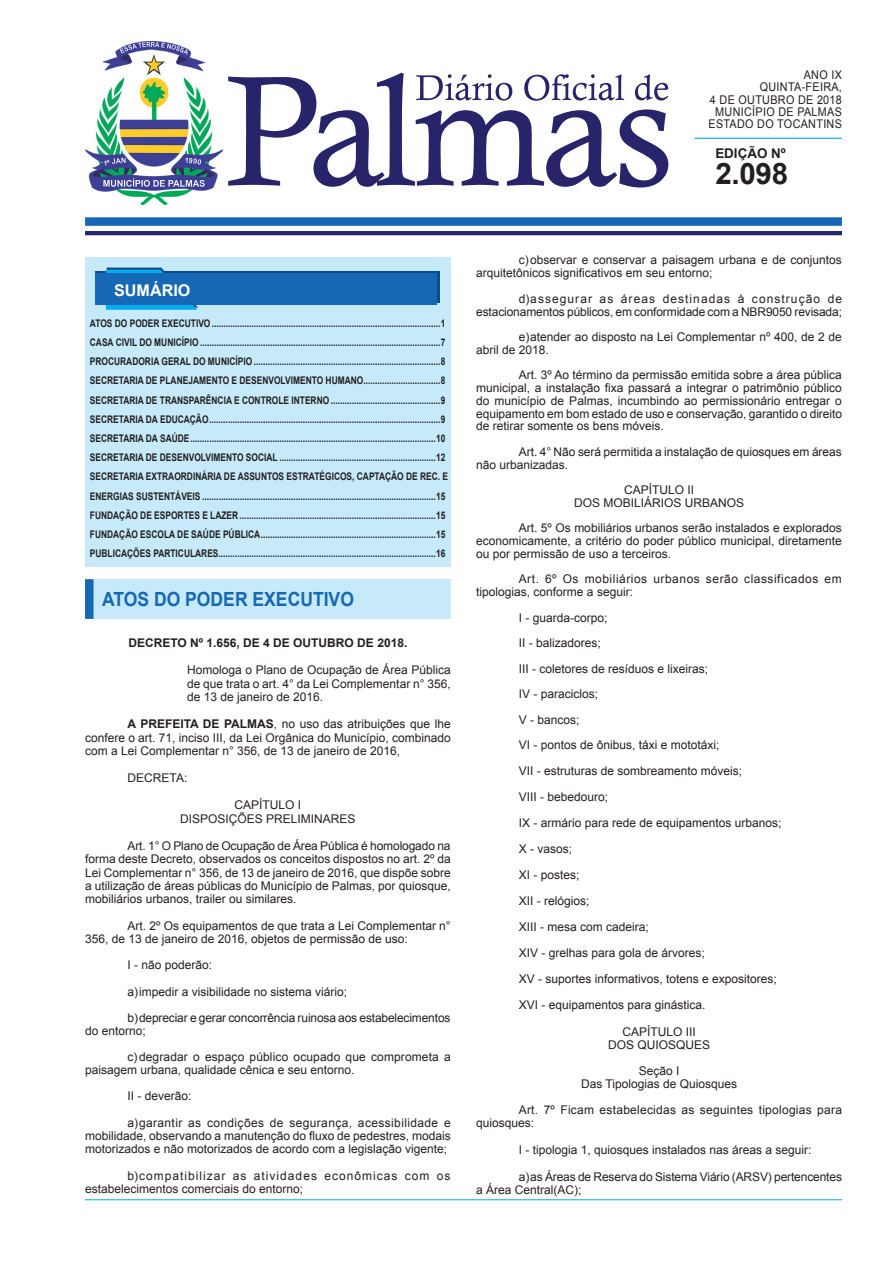
<style>
.page{position:relative;width:893px;height:1263px;background:#fff}
.page>*{position:absolute;margin:0;border:0;box-sizing:border-box;transform-origin:0 0}
.t1{font:700 29.55px "Arial";color:#231f20}
.t2{font:700 19.5px "Arial";color:#1768b4;scale:.9 1}
.t3{font:700 16.2px "Arial";color:#fff}
.t4{font:700 13.35px "Arial";color:#231f20}
.t5{font:12px/12.8px "Arial";color:#231f20}
.t6{font:12px/13.5px "Arial";letter-spacing:.085em;color:#231f20}
.t7{font:12px/12.8px "Arial";letter-spacing:.045em;color:#231f20}
.t8{font:12px/26.1px "Arial";letter-spacing:.02em;color:#231f20}
.t9{font:12px/12.3px "Arial";letter-spacing:.03em;color:#231f20;text-align:right;scale:.9 1}
.t10{font:12px/26.1px "Arial";letter-spacing:.03em;color:#231f20}
.t11{font:700 12px "Arial";color:#231f20}
.t12{font:700 10.5px/19.2px "Arial";color:#231f20;text-align:justify;scale:.8 1}
.s1{font-weight:700}
</style>
<div class="page">
<div style="left:86px;top:257px;width:365px;height:309px;background:#c6eafa"></div>
<div style="left:85px;top:217px;width:757px;height:9px;background:#1768b4"></div>
<hr style="left:85px;top:231px;width:757px;height:4px;background:#28246a">
<hr style="left:694px;top:138px;width:148px;height:1px;background:#00aeef">
<svg style="left:228px;top:73px;width:440px;height:115px"></svg>
<svg style="left:96px;top:272px;width:344px;height:31px"></svg>
<svg style="left:106px;top:268px;width:92px;height:42px"></svg>
<div style="left:96px;top:274px;width:341px;height:31px;background:#1768b4"></div>
<img style="left:85px;top:41px;width:138px;height:164px">
<hr style="left:85px;top:1199px;width:757px;height:1px;background:#00aeef">
<div style="left:89px;top:579px;width:366px;height:40px;background:#c6eafa"></div>
<div style="left:85px;top:579px;width:9px;height:40px;background:#1768b4"></div>
<div style="left:451px;top:579px;width:8px;height:40px;background:#fff"></div>
<p class="t9" style="left:708px;top:69px;width:150px">Ano IX<br>QUi nTA-fei ra,<br>4 de OUTUBRO de 2018<br>MUN ICÍPIO DE PALMAS<br>ESTADO DO TOCANTIN S</p>
<h1 class="t1" style="left:715px;top:154px;width:74px">2.098</h1>
<p class="t4" style="left:715px;top:145px;width:72px">EDIÇÃO Nº</p>
<h3 class="t3" style="left:114px;top:280px;width:68px">SUMÁRIO</h3>
<p class="t12" style="left:90px;top:314px;width:446px">ATOS DO PODER EXECUTIVO ..................................................................................................1<br>CASA CIVIL DO MUNICÍPIO .......................................................................................................7<br>PROCURADORIA GERAL DO MUNICÍPIO ................................................................................8<br>SECRETARIA DE PLANEJAMENTO E DESENVOLVIMENTO HUMANO.................................8<br>SECRETARIA DE TRANSPARÊNCIA E CONTROLE INTERNO ...............................................9<br>SECRETARIA DA EDUCAÇÃO</p>
<p class="t12" style="left:90px;top:410px;width:446px;text-indent:119px">...................................................................................................9<br>SECRETARIA DA SAÚDE.........................................................................................................10<br>SECRETARIA DE DESENVOLVIMENTO SOCIAL ...................................................................12<br>SECRETARIA EXTRAORDINÁRIA DE ASS UNTOS ESTRATÉGICOS, CAPTAÇÃO</p>
<p class="t12" style="left:90px;top:467px;width:449px;text-align:left;text-indent:316px">DE REC. E<br>ENERGIAS SUSTENTÁVEIS ....................................................................................................15<br>FUNDAÇÃO</p>
<p class="t12" style="left:140px;top:506px;width:383px">DE ESPORTES E LAZER ....................................................................................15</p>
<p class="t12" style="left:90px;top:525px;width:446px;text-align:right">ESCOLA DE SAÚDE PÚBLICA...........................................................................15<br>PUBLICAÇÕES PARTICULARES.............................................................................................16</p>
<p class="t12" style="left:90px;top:525px;width:46px">FUNDAÇÃO</p>
<h2 class="t2" style="left:102px;top:586px;width:280px">ATOS DO POD ER EXECUTIVO</h2>
<p class="t11" style="left:128px;top:635px;width:280px">DECRETO Nº 1.656, DE 4 DE OUTUBRO DE 2018.</p>
<p class="t5" style="left:187px;top:663px;width:265px;line-height:13.5px;text-align:justify">Homologa o Plano de Ocupação de Área Pública de que trata o art. 4° da Lei Complementar n° 356, de 13 de janeiro de 2016.</p>
<p class="t5" style="left:85px;top:717px;width:367px;line-height:13.5px;text-align:justify;text-indent:43px"><span class="s1">A PREFEITA DE PALMAS</span>, no uso das atribuições que lhe confere o art. 71, inciso III, da Lei Orgânica do Município, combinado com a Lei Complementar n° 356, de 13 de janeiro de 2016,</p>
<p class="t5" style="left:128px;top:772px;width:61px">DECRETA:</p>
<p class="t5" style="left:180px;top:798px;width:177px;line-height:13.5px;text-align:center">CAPÍTULO I<br>DISPOSIÇÕES PRELIMINARES</p>
<p class="t5" style="left:85px;top:839px;width:367px;line-height:13.4px;text-align:justify;text-indent:43px">Art. 1° O Plano de Ocupação de Área Pública é homologado na forma deste Decreto, observados os conceitos dispostos no art. 2º da Lei Complementar n° 356, de 13 de janeiro de 2016, que dispõe sobre a utilização de áreas públicas do Município de Palmas, por quiosque, mobiliários urbanos, trailer ou similares.</p>
<p class="t5" style="left:85px;top:919px;width:367px;line-height:13.2px;text-indent:43px">Art. 2º Os equipamentos de que trata a Lei Complementar n°<br>356, de 13 de janeiro de 2016, objetos de permissão de uso:</p>
<p class="t5" style="left:128px;top:959px;width:86px">I - não poderão:</p>
<p class="t5" style="left:128px;top:985px;width:221px">a)impedir a visibilidade no sistema viário;</p>
<p class="t5" style="left:85px;top:1011px;width:367px;text-indent:43px">b)depreciar e gerar concorrência ruinosa aos estabelecimentos do entorno;</p>
<p class="t5" style="left:85px;top:1051px;width:367px;text-indent:43px">c)degradar o espaço público ocupado que comprometa a paisagem urbana, qualidade cênica e seu entorno.</p>
<p class="t10" style="left:128px;top:1083px;width:325px">II - deverão:<br>a)garantir as condições de segurança, acessibilidade e</p>
<p class="t5" style="left:85px;top:1129px;width:367px">mobilidade, observando a manutenção do fluxo de pedestres, modais motorizados e não motorizados de acordo com a legislação vigente;</p>
<p class="t6" style="left:85px;top:1169px;width:367px;text-indent:43px">b)compatibilizar as atividades econômicas com os estabelecimentos comerciais do entorno;</p>
<p class="t5" style="left:476px;top:253px;width:367px;line-height:13.5px;text-indent:43px">c)observar e conservar a paisagem urbana e de conjuntos arquitetônicos significativos em seu entorno;</p>
<p class="t5" style="left:476px;top:292px;width:367px;text-align:right">d)assegurar as áreas destinadas à construção de estacionamentos públicos, em conformidade com a N BR9050 revisada;</p>
<p class="t5" style="left:476px;top:331px;width:367px;text-indent:43px">e)atender ao disposto na Lei Complementar nº 400, de 2 de abril de 2018.</p>
<p class="t5" style="left:476px;top:369px;width:367px;text-align:justify;text-indent:43px">Art. 3º Ao término da permissão emitida sobre a área pública municipal, a instalação fixa passará a integrar o patrimônio público do município de Palmas, incumbindo ao permissionário entregar o equipamento em bom estado de uso e conservação, garantido o direito de retirar somente os bens móveis.</p>
<p class="t5" style="left:476px;top:445px;width:367px;text-indent:43px">Art. 4° Não será permitida a instalação de quiosques em áreas não urbanizadas.</p>
<p class="t5" style="left:574px;top:484px;width:172px;text-align:center">CAPÍTULO II<br>DOS MOBILIÁRIOS URBANOS</p>
<p class="t5" style="left:476px;top:522px;width:367px;text-align:justify;text-indent:43px">Art. 5º Os mobiliários urbanos serão instalados e explorados economicamente, a critério do poder público municipal, diretamente ou por permissão de uso a terceiros.</p>
<p class="t7" style="left:476px;top:573px;width:367px;text-indent:43px">Art. 6º Os mobiliários urbanos serão classificados em tipologias, conforme a seguir:</p>
<p class="t5" style="left:519px;top:611px;width:90px">I - guarda-corpo;</p>
<p class="t5" style="left:519px;top:637px;width:84px">II - balizadores;</p>
<p class="t5" style="left:519px;top:662px;width:191px">III - coletores de resíduos e lixeiras;</p>
<p class="t5" style="left:519px;top:688px;width:81px">IV - paraciclos;</p>
<p class="t5" style="left:519px;top:713px;width:62px">V - bancos;</p>
<p class="t5" style="left:519px;top:739px;width:202px">VI - pontos de ônibus, táxi e mototáxi;</p>
<p class="t5" style="left:519px;top:764px;width:225px">VII - estruturas de sombreamento móveis;</p>
<p class="t5" style="left:519px;top:790px;width:91px">VIII - bebedouro;</p>
<p class="t5" style="left:519px;top:816px;width:264px">IX - armário para rede de equipamentos urbanos;</p>
<p class="t5" style="left:519px;top:842px;width:55px">X - vasos;</p>
<p class="t5" style="left:519px;top:868px;width:62px">XI - postes;</p>
<p class="t5" style="left:519px;top:894px;width:72px">XII - relógios;</p>
<p class="t5" style="left:519px;top:921px;width:132px">XIII - mesa com cadeira;</p>
<p class="t5" style="left:519px;top:947px;width:188px">XIV - grelhas para gola de árvores;</p>
<p class="t5" style="left:519px;top:973px;width:260px">XV - suportes informativos, totens e expositores;</p>
<p class="t5" style="left:519px;top:999px;width:188px">XVI - equipamentos para ginástica.</p>
<p class="t5" style="left:622px;top:1025px;width:75px">CAPÍTULO III</p>
<p class="t5" style="left:608px;top:1031px;width:104px;line-height:26.1px;text-align:center">DOS QUIOSQUES<br>Seção I</p>
<p class="t8" style="left:519px;top:1070px;width:325px;text-indent:62px">Das Tipologias de Quiosques<br>Art. 7º Ficam estabelecidas as seguintes tipologias para</p>
<p class="t5" style="left:476px;top:1116px;width:60px">quiosques:</p>
<p class="t5" style="left:519px;top:1143px;width:294px">I - tipologia 1, quiosques instalados nas áreas a seguir:</p>
<p class="t5" style="left:476px;top:1170px;width:367px;line-height:13.5px;text-indent:43px">a)as Áreas de Reserva do Sistema Viário (ARSV) pertencentes a Área Central(AC);</p>
</div>
